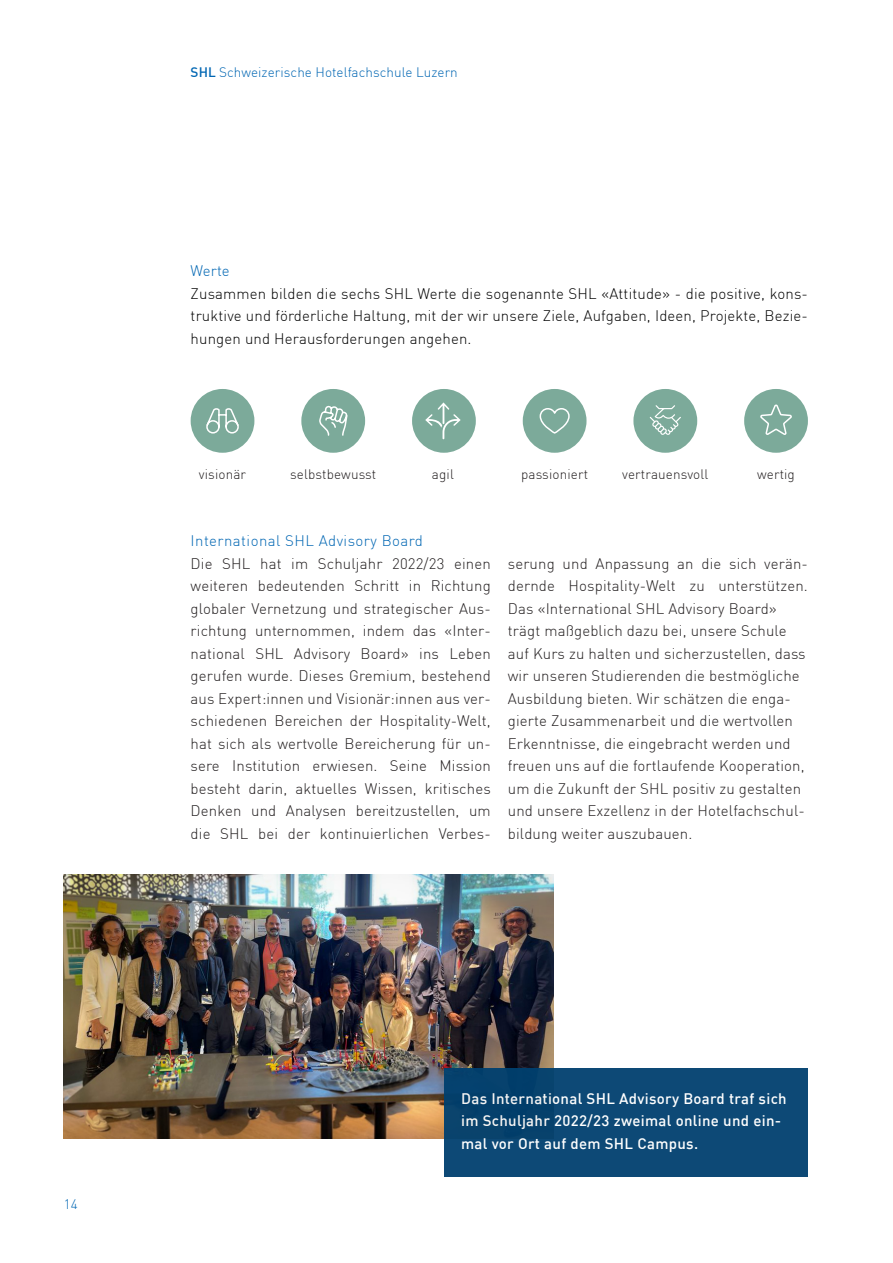
<style>
.page{position:relative;width:893px;height:1263px;background:#fff}
.page>*{position:absolute;margin:0;border:0;box-sizing:border-box;transform-origin:0 0}
.Lauftext{font:300 15px/22.5px "DIN";letter-spacing:.01em;color:#231f20}
.Lauftext-2{font:300 15px/22.5px "DIN";letter-spacing:.01em;color:#000;text-align:justify}
.t1{font:500 15px/22.5px "DIN";letter-spacing:.02em;color:#fff}
.Lauftext-3{font:300 15px "DIN";letter-spacing:.03em;color:#0166b3}
.Lauftext-4{font:300 13.5px "DIN";letter-spacing:.01em;color:#231f20}
.t2{font:300 13.5px "DIN";letter-spacing:.005em;color:#0166b3}
.s1{font-weight:500}
</style>
<div class="page">
<div style="left:191px;top:389px;width:63px;height:64px;background:#7caa9a;border-radius:50%"></div>
<div style="left:523px;top:389px;width:63px;height:64px;background:#7caa9a;border-radius:50%"></div>
<div style="left:301px;top:389px;width:64px;height:64px;background:#7caa9a;border-radius:50%"></div>
<div style="left:633px;top:389px;width:64px;height:64px;background:#7caa9a;border-radius:50%"></div>
<div style="left:412px;top:389px;width:64px;height:64px;background:#7caa9a;border-radius:50%"></div>
<div style="left:744px;top:389px;width:64px;height:64px;background:#7caa9a;border-radius:50%"></div>
<svg style="left:206px;top:408px;width:33px;height:26px"></svg>
<svg style="left:425px;top:402px;width:36px;height:37px"></svg>
<svg style="left:539px;top:408px;width:31px;height:26px"></svg>
<svg style="left:650px;top:405px;width:31px;height:30px"></svg>
<svg style="left:760px;top:404px;width:32px;height:31px"></svg>
<svg style="left:318px;top:389px;width:31px;height:47px"></svg>
<img style="left:64px;top:875px;width:490px;height:263px">
<div style="left:444px;top:1067px;width:364px;height:109px;background:#0d4976"></div>
<p class="t2" style="left:64px;top:1195px;width:15px">14</p>
<p class="t2" style="left:191px;top:64px;width:269px"><span class="s1">SHL</span> Schweizerische Hotelfachschule Luzern</p>
<p class="Lauftext-3" style="left:191px;top:262px;width:41px">Werte</p>
<p class="Lauftext-2" style="left:191px;top:282px;width:619px">Zusammen bilden die sechs SHL Werte die sogenannte SHL «Attitude» - die positive, kons&shy;truktive und förderliche Haltung, mit der wir unsere Ziele, Aufgaben, Ideen, Projekte, Bezie&shy;hungen und Herausforderungen angehen.</p>
<p class="Lauftext-4" style="left:199px;top:466px;width:49px">visionär</p>
<p class="Lauftext-4" style="left:290px;top:466px;width:88px">selbstbewusst</p>
<p class="Lauftext-4" style="left:432px;top:466px;width:23px">agil</p>
<p class="Lauftext-4" style="left:521px;top:466px;width:69px">passioniert</p>
<p class="Lauftext-4" style="left:622px;top:466px;width:88px">vertrauensvoll</p>
<p class="Lauftext-4" style="left:757px;top:466px;width:39px">wertig</p>
<p class="Lauftext-3" style="left:191px;top:532px;width:234px">International SHL Advisory Board</p>
<p class="Lauftext" style="left:191px;top:552px;width:302px;text-align:justify">Die SHL hat im Schuljahr 2022/23 einen weiteren bedeutenden Schritt in Richtung globaler Vernetzung und strategischer Aus&shy;richtung unternommen, indem das «Inter&shy;national SHL Advisory Board» ins Leben gerufen wurde. Dieses Gremium, bestehend aus Expert:innen und Visionär:innen aus ver&shy;schiedenen Bereichen der Hospitality-Welt, hat sich als wertvolle Bereicherung für un&shy;sere Institution erwiesen. Seine Mission besteht darin, aktuelles Wissen, kritisches Denken und Analysen bereitzustellen, um die SHL bei der kontinuierlichen Verbes-</p>
<p class="Lauftext" style="left:508px;top:552px;width:302px">serung und Anpassung an die sich verän&shy;dernde Hospitality-Welt zu unterstützen.</p>
<p class="Lauftext" style="left:508px;top:597px;width:299px">Das «International SHL Advisory Board» trägt maßgeblich dazu bei, unsere Schule auf Kurs zu halten und sicherzustellen, dass wir unseren Studierenden die bestmögliche Ausbildung bieten. Wir schätzen die enga&shy;gierte Zusammenarbeit und die wertvollen Erkenntnisse, die eingebracht werden und freuen uns auf die fortlaufende Kooperation, um die Zukunft der SHL positiv zu gestalten und unsere Exzellenz in der Hotelfachschul&shy;bildung weiter auszubauen.</p>
<p class="t1" style="left:461px;top:1087px;width:327px">Das International SHL Advisory Board traf sich im Schuljahr 2022/23 zweimal online und ein&shy;mal vor Ort auf dem SHL Campus.</p>
</div>
